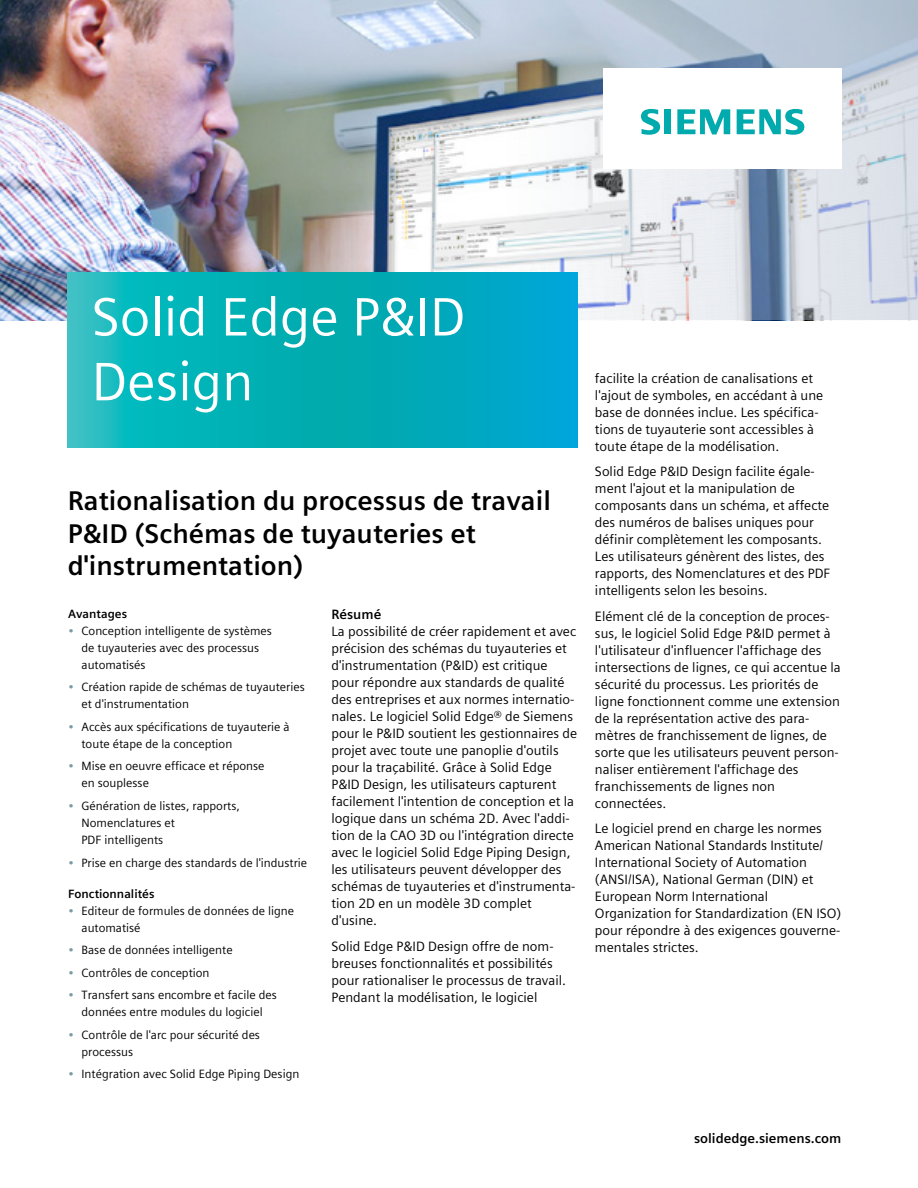
<style>
.page{position:relative;width:918px;height:1188px;background:#fff}
.page>*{position:absolute;margin:0;border:0;box-sizing:border-box;transform-origin:0 0}
.t1{font:54px/64.8px "Siemens Sans Global";color:#fff}
.t2{font:700 27px/32.4px "Siemens Sans Global";color:#000}
.t3{font:13.5px/17px "Siemens Sans Global";color:#000}
.t4{font:700 13.5px "Siemens Sans Global";color:#000}
.t5{font:12px/17px "Siemens Sans Global";color:#000}
.t6{font:700 12px "Siemens Sans Global";color:#000}
.s1{color:#7b9aa9}
</style>
<div class="page">
<img style="left:0;top:0;width:502px;height:320px">
<svg style="left:502px;top:0;width:416px;height:320px;background:#c7d0da"></svg>
<div style="left:603px;top:68px;width:238px;height:101px;background:#fff"></div>
<svg style="left:641px;top:109px;width:30px;height:26px"></svg>
<svg style="left:677px;top:109px;width:53px;height:25px"></svg>
<svg style="left:737px;top:109px;width:67px;height:26px"></svg>
<svg style="left:68px;top:272px;width:510px;height:176px;background:#04aebb"></svg>
<h1 class="t1" style="left:92px;top:285px;width:375px">Solid Edge P&amp;ID<br>Design</h1>
<h2 class="t2" style="left:68px;top:485px;width:485px">Rationalisation du processus de travail<br>P&amp;ID (Schémas de tuyauteries et d'instrumentation)</h2>
<p class="t6" style="left:68px;top:604px;width:61px">Avantages</p>
<p class="t5" style="left:82px;top:622px;width:192px;text-indent:-14px"><span class="s1">•</span> Conception intelligente de systèmes de tuyauteries avec des processus automatisés</p>
<p class="t5" style="left:82px;top:679px;width:225px;text-indent:-14px"><span class="s1">•</span> Création rapide de schémas de tuyauteries et d'instrumentation</p>
<p class="t5" style="left:82px;top:718px;width:210px;text-indent:-14px"><span class="s1">•</span> Accès aux spécifications de tuyauterie à toute étape de la conception</p>
<p class="t5" style="left:82px;top:758px;width:185px;text-indent:-14px"><span class="s1">•</span> Mise en oeuvre efficace et réponse en souplesse</p>
<p class="t5" style="left:82px;top:797px;width:160px;text-indent:-14px"><span class="s1">•</span> Génération de listes, rapports,<br>Nomenclatures et<br>PDF intelligents</p>
<p class="t5" style="left:68px;top:854px;width:241px"><span class="s1">•</span> Prise en charge des standards de l'industrie</p>
<p class="t6" style="left:68px;top:884px;width:88px">Fonctionnalités</p>
<p class="t5" style="left:82px;top:902px;width:214px;text-indent:-14px"><span class="s1">•</span> Editeur de formules de données de ligne automatisé</p>
<p class="t5" style="left:68px;top:942px;width:166px"><span class="s1">•</span> Base de données intelligente</p>
<p class="t5" style="left:68px;top:964px;width:143px"><span class="s1">•</span> Contrôles de conception</p>
<p class="t5" style="left:68px;top:987px;width:210px;text-align:center"><span class="s1">•</span> Transfert sans encombre et facile des données entre modules du logiciel</p>
<p class="t5" style="left:82px;top:1026px;width:180px;text-indent:-14px"><span class="s1">•</span> Contrôle de l'arc pour sécurité des processus</p>
<p class="t5" style="left:68px;top:1066px;width:233px"><span class="s1">•</span> Intégration avec Solid Edge Piping Design</p>
<p class="t4" style="left:332px;top:604px;width:51px">Résumé</p>
<p class="t3" style="left:332px;top:623px;width:247px">La possibilité de créer rapidement et avec précision des schémas du tuyauteries et d'instrumentation (P&amp;ID) est critique pour répondre aux standards de qualité des entreprises et aux normes internatio&shy;nales. Le logiciel Solid Edge® de Siemens pour le P&amp;ID soutient les gestionnaires de projet avec toute une panoplie d'outils pour la traçabilité. Grâce à Solid Edge P&amp;ID Design, les utilisateurs capturent facilement l'intention de conception et la logique dans un schéma 2D. Avec l'addi&shy;tion de la CAO 3D ou l'intégration directe avec le logiciel Solid Edge Piping Design, les utilisateurs peuvent développer des schémas de tuyauteries et d'instrumenta&shy;tion 2D en un modèle 3D complet d'usine.</p>
<p class="t3" style="left:332px;top:938px;width:236px">Solid Edge P&amp;ID Design offre de nom&shy;breuses fonctionnalités et possibilités pour rationaliser le processus de travail.<br>Pendant la modélisation, le logiciel</p>
<p class="t3" style="left:595px;top:370px;width:230px">facilite la création de canalisations et l'ajout de symboles, en accédant à une base de données inclue. Les spécifica&shy;tions de tuyauterie sont accessibles à toute étape de la modélisation.</p>
<p class="t3" style="left:595px;top:463px;width:237px">Solid Edge P&amp;ID Design facilite égale&shy;ment l'ajout et la manipulation de composants dans un schéma, et affecte des numéros de balises uniques pour définir complètement les composants.<br>Les utilisateurs génèrent des listes, des rapports, des Nomenclatures et des PDF intelligents selon les besoins.</p>
<p class="t3" style="left:595px;top:608px;width:247px">Elément clé de la conception de proces&shy;sus, le logiciel Solid Edge P&amp;ID permet à l'utilisateur d'influencer l'affichage des intersections de lignes, ce qui accentue la sécurité du processus. Les priorités de ligne fonctionnent comme une extension de la représentation active des para&shy;mètres de franchissement de lignes, de sorte que les utilisateurs peuvent person&shy;naliser entièrement l'affichage des franchissements de lignes non connectées.</p>
<p class="t3" style="left:595px;top:820px;width:248px">Le logiciel prend en charge les normes American National Standards Institute/ International Society of Automation (ANSI/ISA), National German (DIN) et European Norm International Organization for Standardization (EN ISO) pour répondre à des exigences gouverne&shy;mentales strictes.</p>
<p class="t4" style="left:694px;top:1128px;width:149px">solidedge.siemens.com</p>
</div>
